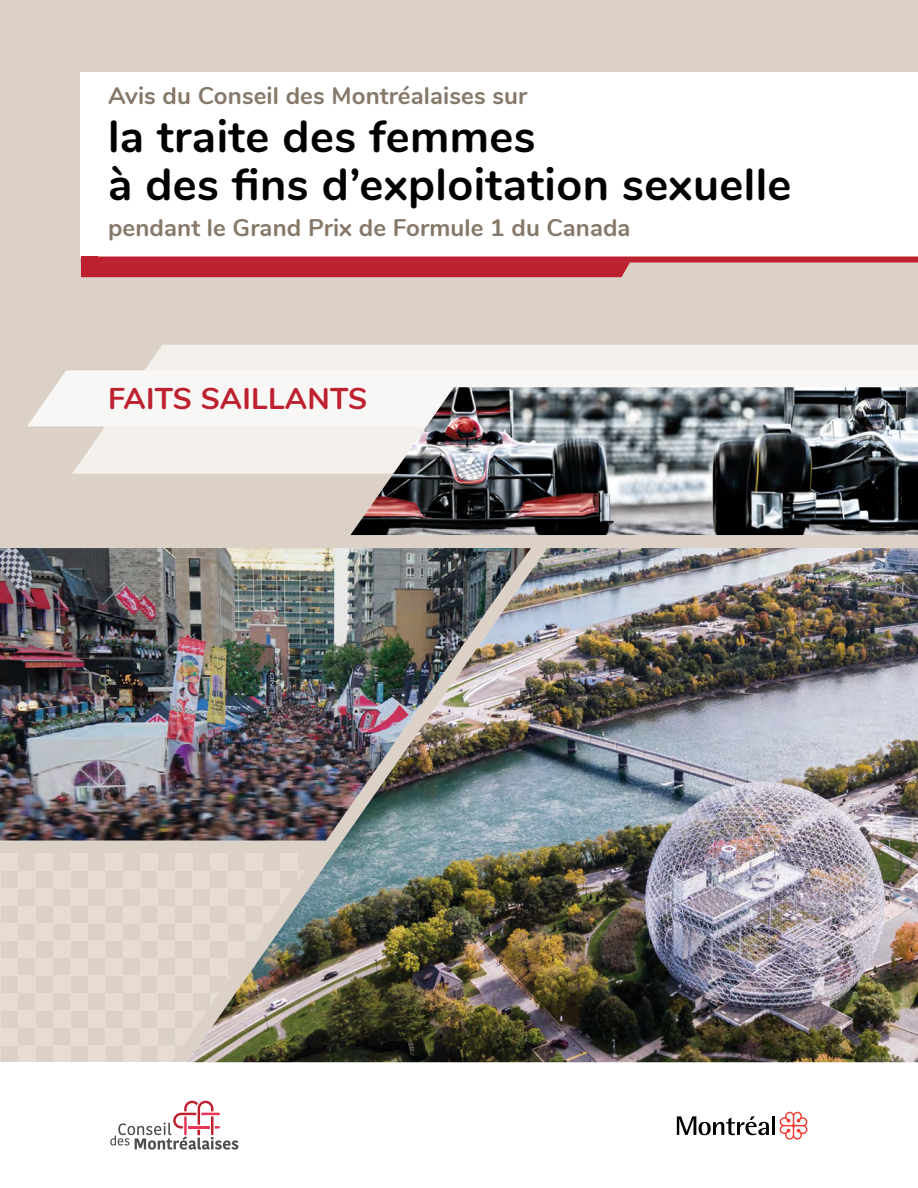
<style>
.page{position:relative;width:918px;height:1188px;background:#dcd1c6}
.page>*{position:absolute;margin:0;border:0;box-sizing:border-box;transform-origin:0 0}
.t1{font:700 45px/48px "Nunito";letter-spacing:.01em;color:#000}
.t2{font:700 30px "Nunito";letter-spacing:.01em;color:#bd202e}
.H1_petit{font:700 24px "Nunito";letter-spacing:.005em;color:#867869}
</style>
<div class="page">
<div style="left:81px;top:72px;width:837px;height:186px;background:#fff"></div>
<div style="left:0;top:1063px;width:918px;height:125px;background:#fff"></div>
<svg style="left:677px;top:1116px;width:92px;height:19px"></svg>
<hr style="left:772px;top:1116px;width:3px;height:19px;background:#000">
<svg style="left:780px;top:1112px;width:27px;height:28px"></svg>
<svg style="left:110px;top:1101px;width:128px;height:49px"></svg>
<div style="left:140px;top:854px;width:18px;height:17px;background:#e6dcd2"></div>
<div style="left:175px;top:854px;width:18px;height:17px;background:#e6dcd2"></div>
<div style="left:158px;top:871px;width:17px;height:17px;background:#e6dcd2"></div>
<div style="left:123px;top:871px;width:17px;height:17px;background:#e6dcd2"></div>
<div style="left:71px;top:854px;width:17px;height:17px;background:#e6dcd2"></div>
<div style="left:105px;top:854px;width:18px;height:17px;background:#e6dcd2"></div>
<div style="left:88px;top:871px;width:17px;height:17px;background:#e6dcd2"></div>
<div style="left:53px;top:871px;width:18px;height:17px;background:#e6dcd2"></div>
<div style="left:140px;top:888px;width:18px;height:18px;background:#e6dcd2"></div>
<div style="left:175px;top:888px;width:18px;height:18px;background:#e6dcd2"></div>
<div style="left:158px;top:906px;width:17px;height:17px;background:#e6dcd2"></div>
<div style="left:123px;top:906px;width:17px;height:17px;background:#e6dcd2"></div>
<div style="left:71px;top:888px;width:17px;height:18px;background:#e6dcd2"></div>
<div style="left:105px;top:888px;width:18px;height:18px;background:#e6dcd2"></div>
<div style="left:88px;top:906px;width:17px;height:17px;background:#e6dcd2"></div>
<div style="left:53px;top:906px;width:18px;height:17px;background:#e6dcd2"></div>
<div style="left:140px;top:923px;width:18px;height:18px;background:#e6dcd2"></div>
<div style="left:175px;top:923px;width:18px;height:18px;background:#e6dcd2"></div>
<div style="left:158px;top:941px;width:17px;height:17px;background:#e6dcd2"></div>
<div style="left:123px;top:941px;width:17px;height:17px;background:#e6dcd2"></div>
<div style="left:71px;top:923px;width:17px;height:18px;background:#e6dcd2"></div>
<div style="left:105px;top:923px;width:18px;height:18px;background:#e6dcd2"></div>
<div style="left:88px;top:941px;width:17px;height:17px;background:#e6dcd2"></div>
<div style="left:53px;top:941px;width:18px;height:17px;background:#e6dcd2"></div>
<div style="left:140px;top:958px;width:18px;height:18px;background:#e6dcd2"></div>
<div style="left:175px;top:958px;width:18px;height:18px;background:#e6dcd2"></div>
<div style="left:158px;top:976px;width:17px;height:17px;background:#e6dcd2"></div>
<div style="left:123px;top:976px;width:17px;height:17px;background:#e6dcd2"></div>
<div style="left:71px;top:958px;width:17px;height:18px;background:#e6dcd2"></div>
<div style="left:105px;top:958px;width:18px;height:18px;background:#e6dcd2"></div>
<div style="left:88px;top:976px;width:17px;height:17px;background:#e6dcd2"></div>
<div style="left:53px;top:976px;width:18px;height:17px;background:#e6dcd2"></div>
<div style="left:140px;top:993px;width:18px;height:18px;background:#e6dcd2"></div>
<div style="left:123px;top:1011px;width:17px;height:17px;background:#e6dcd2"></div>
<div style="left:71px;top:993px;width:17px;height:18px;background:#e6dcd2"></div>
<div style="left:105px;top:993px;width:18px;height:18px;background:#e6dcd2"></div>
<div style="left:88px;top:1011px;width:17px;height:17px;background:#e6dcd2"></div>
<div style="left:53px;top:1011px;width:18px;height:17px;background:#e6dcd2"></div>
<div style="left:140px;top:1028px;width:18px;height:17px;background:#e6dcd2"></div>
<div style="left:227px;top:1045px;width:18px;height:18px;background:#d4d8c9"></div>
<svg style="left:158px;top:993px;width:58px;height:70px"></svg>
<svg style="left:193px;top:1062px;width:17px;height:1px"></svg>
<div style="left:123px;top:1045px;width:17px;height:18px;background:#e6dcd2"></div>
<div style="left:71px;top:1028px;width:17px;height:17px;background:#e6dcd2"></div>
<div style="left:105px;top:1028px;width:18px;height:17px;background:#e6dcd2"></div>
<div style="left:88px;top:1045px;width:17px;height:18px;background:#e6dcd2"></div>
<div style="left:53px;top:1045px;width:18px;height:18px;background:#e6dcd2"></div>
<div style="left:1px;top:854px;width:17px;height:17px;background:#e6dcd2"></div>
<div style="left:36px;top:854px;width:17px;height:17px;background:#e6dcd2"></div>
<div style="left:18px;top:871px;width:18px;height:17px;background:#e6dcd2"></div>
<svg style="left:0;top:871px;width:1px;height:17px"></svg>
<div style="left:1px;top:888px;width:17px;height:18px;background:#e6dcd2"></div>
<div style="left:36px;top:888px;width:17px;height:18px;background:#e6dcd2"></div>
<div style="left:18px;top:906px;width:18px;height:17px;background:#e6dcd2"></div>
<svg style="left:0;top:906px;width:1px;height:17px"></svg>
<div style="left:1px;top:923px;width:17px;height:18px;background:#e6dcd2"></div>
<div style="left:36px;top:923px;width:17px;height:18px;background:#e6dcd2"></div>
<div style="left:18px;top:941px;width:18px;height:17px;background:#e6dcd2"></div>
<svg style="left:0;top:941px;width:1px;height:17px"></svg>
<div style="left:1px;top:958px;width:17px;height:18px;background:#e6dcd2"></div>
<div style="left:36px;top:958px;width:17px;height:18px;background:#e6dcd2"></div>
<div style="left:18px;top:976px;width:18px;height:17px;background:#e6dcd2"></div>
<svg style="left:0;top:976px;width:1px;height:17px"></svg>
<div style="left:1px;top:993px;width:17px;height:18px;background:#e6dcd2"></div>
<div style="left:36px;top:993px;width:17px;height:18px;background:#e6dcd2"></div>
<div style="left:18px;top:1011px;width:18px;height:17px;background:#e6dcd2"></div>
<svg style="left:0;top:1011px;width:1px;height:17px"></svg>
<div style="left:1px;top:1028px;width:17px;height:17px;background:#e6dcd2"></div>
<div style="left:36px;top:1028px;width:17px;height:17px;background:#e6dcd2"></div>
<div style="left:18px;top:1045px;width:18px;height:18px;background:#e6dcd2"></div>
<svg style="left:0;top:1045px;width:1px;height:18px"></svg>
<div style="left:297px;top:1045px;width:18px;height:18px;background:#c4c5c2"></div>
<div style="left:262px;top:1045px;width:18px;height:18px;background:#c3c3c1"></div>
<div style="left:81px;top:256px;width:837px;height:6px;background:#bd202e"></div>
<div style="left:85px;top:262px;width:541px;height:15px;background:#bd202e"></div>
<div style="left:81px;top:256px;width:17px;height:21px;background:#bd202e"></div>
<svg style="left:72px;top:345px;width:846px;height:129px;fill:#f4f0ec"></svg>
<div style="left:27px;top:370px;width:891px;height:56px;background:#f9f7f6"></div>
<img style="left:0;top:548px;width:187px;height:293px">
<img style="left:187px;top:548px;width:731px;height:514px">
<img style="left:350px;top:387px;width:568px;height:148px">
<h1 class="H1_petit" style="left:108px;top:78px;width:421px">Avis du Conseil des Montréalaises sur</h1>
<h1 class="t1" style="left:108px;top:110px;width:685px">la traite des femmes<br>à des fins d’exploitation sexuelle</h1>
<h1 class="H1_petit" style="left:108px;top:210px;width:524px">pendant le Grand Prix de Formule 1 du Canada</h1>
<h1 class="t2" style="left:108px;top:376px;width:261px">FAITS SAILLANTS</h1>
</div>
